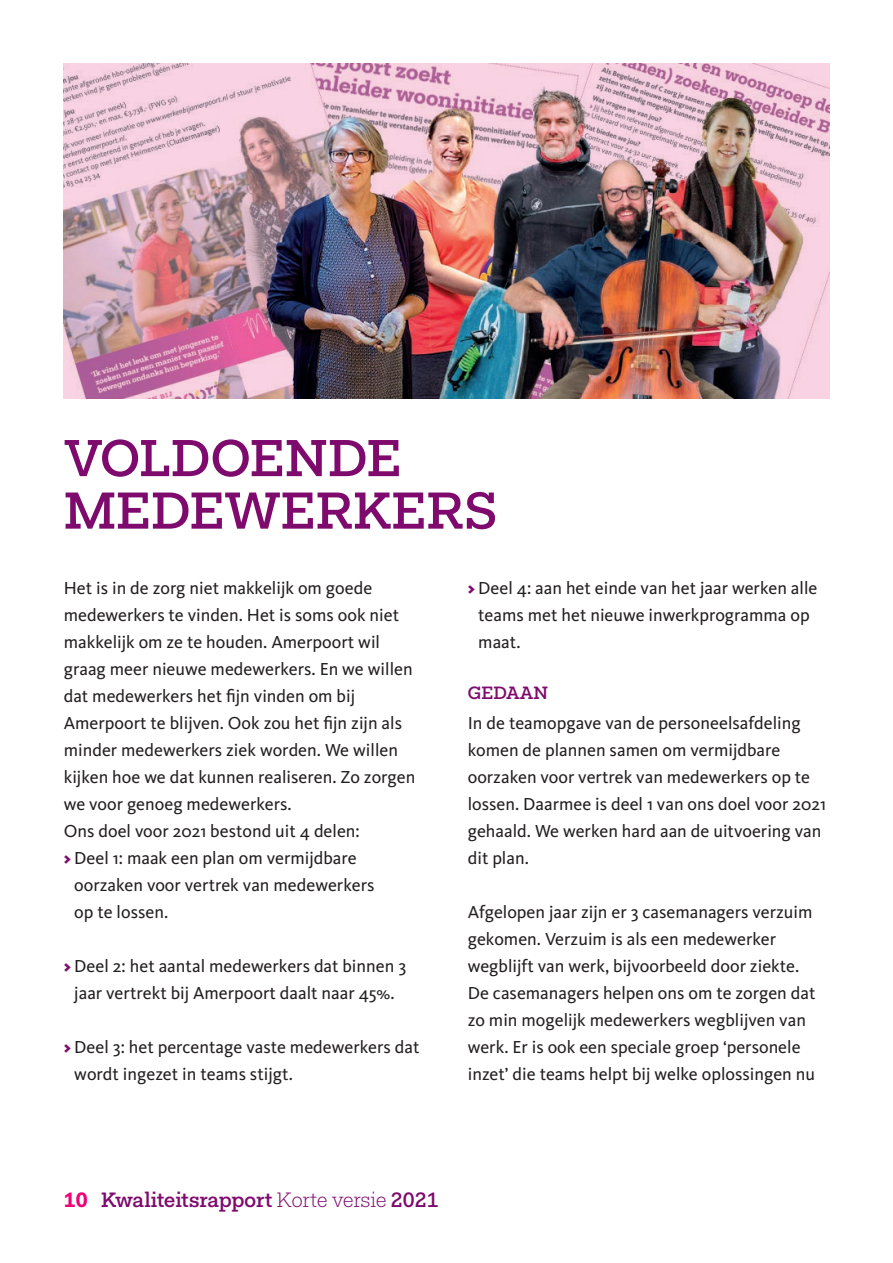
<style>
.page{position:relative;width:893px;height:1263px;background:#fff}
.page>*{position:absolute;margin:0;border:0;box-sizing:border-box;transform-origin:0 0}
.t1{font:500 52.5px/52.5px "Fakt Slab Pro";color:#7e0a6d}
.t2{font:500 21px "Fakt Slab Pro";color:#7e0a6d}
.t3{font:18px/27px "Kievit";color:#231f20}
.t4{font:500 18px "Fakt Slab Pro";color:#7e0a6d}
.s1{font-weight:900;color:#7e0a6d}
.s2{font-weight:700;color:#ed0277}
.s3{font-weight:300}
</style>
<div class="page">
<img style="left:64px;top:64px;width:765px;height:334px">
<h1 class="t1" style="left:64px;top:431px;width:435px">VOLDOENDE<br>MEDEWERKERS</h1>
<p class="t3" style="left:64px;top:575px;width:310px">Het is in de zorg niet makkelijk om goede</p>
<p class="t3" style="left:64px;top:602px;width:337px">medewerkers te vinden. Het is soms ook niet</p>
<p class="t3" style="left:64px;top:629px;width:318px">makkelijk om ze te houden. Amerpoort wil</p>
<p class="t3" style="left:64px;top:656px;width:350px">graag meer nieuwe medewerkers. En we willen</p>
<p class="t3" style="left:64px;top:683px;width:293px">dat medewerkers het fijn vinden om bij</p>
<p class="t3" style="left:64px;top:710px;width:340px">Amerpoort te blijven. Ook zou het fijn zijn als</p>
<p class="t3" style="left:64px;top:737px;width:336px">minder medewerkers ziek worden. We willen</p>
<p class="t3" style="left:64px;top:764px;width:353px">kijken hoe we dat kunnen realiseren. Zo zorgen</p>
<p class="t3" style="left:64px;top:791px;width:229px">we voor genoeg medewerkers.</p>
<p class="t3" style="left:64px;top:818px;width:298px">Ons doel voor 2021 bestond uit 4 delen:</p>
<p class="t3" style="left:64px;top:845px;width:294px"><span class="s1">&gt;</span> Deel 1: maak een plan om vermijdbare</p>
<p class="t3" style="left:74px;top:872px;width:302px">oorzaken voor vertrek van medewerkers</p>
<p class="t3" style="left:74px;top:899px;width:95px">op te lossen.</p>
<p class="t3" style="left:64px;top:953px;width:344px;text-align:center"><span class="s1">&gt;</span> Deel 2: het aantal medewerkers dat binnen 3 jaar vertrekt bij Amerpoort daalt naar 45%.</p>
<p class="t3" style="left:74px;top:1034px;width:347px;text-indent:-11px"><span class="s1">&gt;</span> Deel 3: het percentage vaste medewerkers dat wordt ingezet in teams stijgt.</p>
<p class="t3" style="left:478px;top:575px;width:341px;text-indent:-11px"><span class="s1">&gt;</span> Deel 4: aan het einde van het jaar werken alle teams met het nieuwe inwerkprogramma op maat.</p>
<p class="t4" style="left:468px;top:681px;width:82px">GEDAAN</p>
<p class="t3" style="left:468px;top:710px;width:360px">In de teamopgave van de personeelsafdeling komen de plannen samen om vermijdbare oorzaken voor vertrek van medewerkers op te lossen. Daarmee is deel 1 van ons doel voor 2021 gehaald. We werken hard aan de uitvoering van dit plan.</p>
<p class="t3" style="left:468px;top:899px;width:349px">Afgelopen jaar zijn er 3 casemanagers verzuim gekomen. Verzuim is als een medewerker wegblijft van werk, bijvoorbeeld door ziekte.<br>De casemanagers helpen ons om te zorgen dat zo min mogelijk medewerkers wegblijven van werk. Er is ook een speciale groep ‘personele inzet’ die teams helpt bij welke oplossingen nu</p>
<p class="t2" style="left:64px;top:1186px;width:376px"><span class="s2">10</span> Kwaliteitsrapport <span class="s3">Korte versie</span> 2021</p>
</div>
